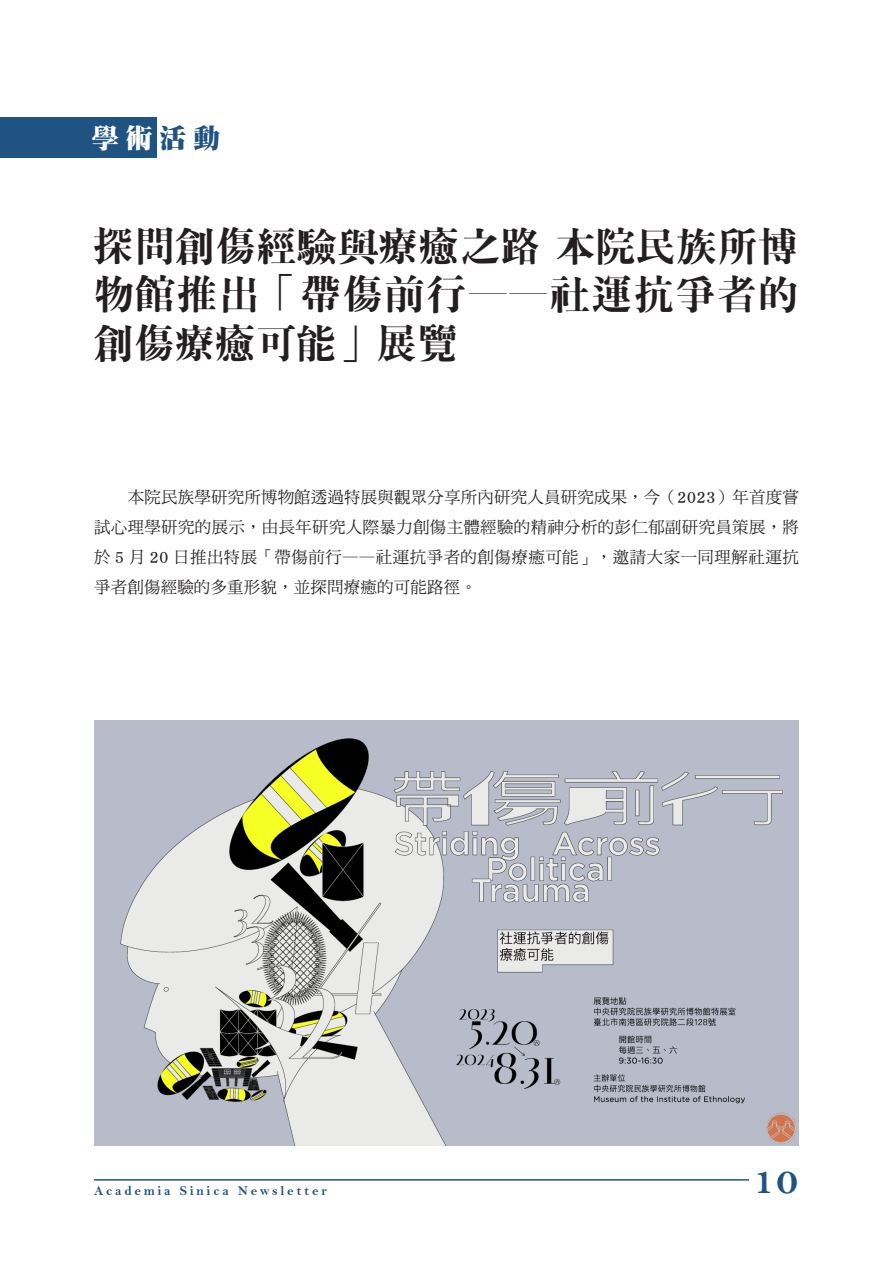
<style>
.page{position:relative;width:893px;height:1263px;background:#fff}
.page>*{position:absolute;margin:0;border:0;box-sizing:border-box;transform-origin:0 0}
.t1{font:40.5px/48.6px "DF Ming XB WIN BF";letter-spacing:.005em;color:#231f20;text-align:justify}
.t2{font:40.5px "Bell MT Bold";color:#1f5382}
.t3{font:27px "DF Ming W12 WIN BF";color:#fff}
.t4{font:16.5px/30px "DF Ming Md HKP BF";letter-spacing:.025em;color:#231f20;text-align:justify}
.t5{font:13.5px "Bell MT Bold";letter-spacing:.2em;color:#1f5382}
.s1{color:#1f5382}
</style>
<div class="page">
<hr style="left:94px;top:1179px;width:655px;height:1px;background:#205381">
<div style="left:0;top:117px;width:156px;height:41px;background:#1f5382"></div>
<img style="left:94px;top:720px;width:705px;height:425px">
<p class="t3" style="left:92px;top:124px;width:130px">學術<span class="s1">活動</span></p>
<p class="t1" style="left:94px;top:221px;width:706px">探問創傷經驗與療癒之路本院民族所博物館推出「帶傷前行——社運抗爭者的創傷療癒可能」展覽</p>
<p class="t4" style="left:94px;top:482px;width:706px;text-indent:34px">本院民族學研究所博物館透過特展與觀眾分享所內研究人員研究成果，今（2023）年首度嘗試心理學研究的展示，由長年研究人際暴力創傷主體經驗的精神分析的彭仁郁副研究員策展，將於 5 月 20 日推出特展「帶傷前行——社運抗爭者的創傷療癒可能」，邀請大家一同理解社運抗爭者創傷經驗的多重形貌，並探問療癒的可能路徑。</p>
<p class="t5" style="left:94px;top:1182px;width:234px">Academia Sinica Newsletter</p>
<h1 class="t2" style="left:753px;top:1155px;width:47px">10</h1>
</div>
